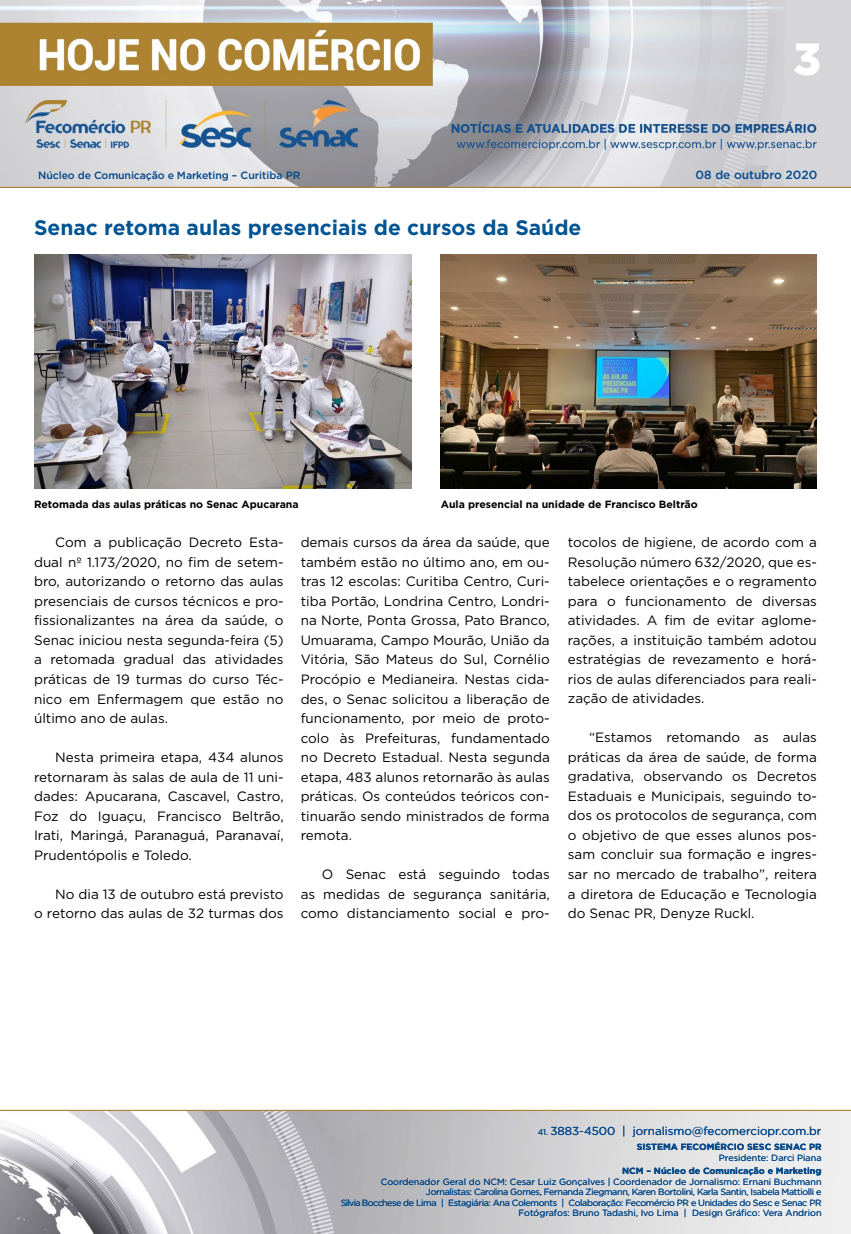
<style>
.page{position:relative;width:851px;height:1234px;background:#fff}
.page>*{position:absolute;margin:0;border:0;box-sizing:border-box;transform-origin:0 0}
.t1{font:900 45px "Gotham";color:#fff}
.t2{font:700 21px "Gotham";color:#005493}
.t3{font:13.5px/19.5px "Gotham";color:#000;text-align:justify}
.t4{font:500 11.85px "Gotham";color:#004a93}
.t5{font:11.55px "Gotham";color:#004587}
.t6{font:700 10.5px "Gotham";color:#000}
.t7{font:500 10.5px "Gotham";letter-spacing:-.01em;color:#004587}
.t8{font:9px/10.5px "Gotham";letter-spacing:-.04em;color:#004587;text-align:right}
.t9{font:700 9px "Gotham";color:#004587}
.t10{font:9px "Gotham";color:#004587}
.s1{font-size:8.25px}
</style>
<div class="page">
<img style="left:0;top:0;width:850px;height:188px">
<img style="left:0;top:1109px;width:850px;height:124px">
<img style="left:440px;top:255px;width:376px;height:234px">
<img style="left:35px;top:255px;width:376px;height:234px">
<h1 class="t1" style="left:793px;top:28px;width:29px">3</h1>
<p class="t7" style="left:38px;top:168px;width:264px">Núcleo de Comunicação e Marketing – Curitiba PR</p>
<p class="t4" style="left:695px;top:167px;width:123px">08 de outubro 2020</p>
<h2 class="t2" style="left:34px;top:214px;width:549px">Senac retoma aulas presenciais de cursos da Saúde</h2>
<p class="t6" style="left:34px;top:497px;width:266px">Retomada das aulas práticas no Senac Apucarana</p>
<p class="t6" style="left:441px;top:497px;width:258px">Aula presencial na unidade de Francisco Beltrão</p>
<p class="t3" style="left:300px;top:532px;width:250px">demais cursos da área da saúde, que também estão no último ano, em ou&shy;tras 12 escolas: Curitiba Centro, Curi&shy;tiba Portão, Londrina Centro, Londri&shy;na Norte, Ponta Grossa, Pato Branco, Umuarama, Campo Mourão, União da Vitória, São Mateus do Sul, Cornélio Procópio e Medianeira. Nestas cida&shy;des, o Senac solicitou a liberação de funcionamento, por meio de proto&shy;colo às Prefeituras, fundamentado no Decreto Estadual. Nesta segunda etapa, 483 alunos retornarão às aulas práticas. Os conteúdos teóricos con&shy;tinuarão sendo ministrados de forma remota.</p>
<p class="t3" style="left:300px;top:864px;width:250px;text-indent:21px">O Senac está seguindo todas as medidas de segurança sanitária, como distanciamento social e pro-</p>
<p class="t3" style="left:567px;top:532px;width:250px">tocolos de higiene, de acordo com a Resolução número 632/2020, que es&shy;tabelece orientações e o regramento para o funcionamento de diversas atividades. A fim de evitar aglome&shy;rações, a instituição também adotou estratégias de revezamento e horá&shy;rios de aulas diferenciados para reali&shy;zação de atividades.</p>
<p class="t3" style="left:567px;top:727px;width:250px;text-indent:21px">“Estamos retomando as aulas práticas da área de saúde, de forma gradativa, observando os Decretos Estaduais e Municipais, seguindo to&shy;dos os protocolos de segurança, com o objetivo de que esses alunos pos&shy;sam concluir sua formação e ingres&shy;sar no mercado de trabalho”, reitera a diretora de Educação e Tecnologia do Senac PR, Denyze Ruckl.</p>
<p class="t3" style="left:34px;top:532px;width:251px;text-indent:21px">Com a publicação Decreto Esta&shy;dual nº 1.173/2020, no fim de setem&shy;bro, autorizando o retorno das aulas presenciais de cursos técnicos e pro&shy;fissionalizantes na área da saúde, o Senac iniciou nesta segunda-feira (5) a retomada gradual das atividades práticas de 19 turmas do curso Téc&shy;nico em Enfermagem que estão no último ano de aulas.</p>
<p class="t3" style="left:34px;top:747px;width:251px;text-indent:21px">Nesta primeira etapa, 434 alunos retornaram às salas de aula de 11 uni&shy;dades: Apucarana, Cascavel, Castro, Foz do Iguaçu, Francisco Beltrão, Irati, Maringá, Paranaguá, Paranavaí, Prudentópolis e Toledo.</p>
<p class="t3" style="left:34px;top:883px;width:251px;text-align:right">No dia 13 de outubro está previsto<br>o retorno das aulas de 32 turmas dos</p>
<p class="t5" style="left:537px;top:1123px;width:285px"><span class="s1">41.</span> 3883-4500 | jornalismo@fecomerciopr.com.br</p>
<p class="t9" style="left:636px;top:1140px;width:186px">SISTEMA FECOMÉRCIO SESC SENAC PR</p>
<p class="t10" style="left:718px;top:1151px;width:104px">Presidente: Darci Piana</p>
<p class="t9" style="left:622px;top:1164px;width:201px">NCM – Núcleo de Comunicação e Marketing</p>
<p class="t8" style="left:341px;top:1175px;width:482px">Coordenador Geral do NCM: Cesar Luiz Gonçalves | Coordenador de Jornalismo: Ernani Buchmann Jornalistas: Carolina Gomes, Fernanda Ziegmann, Karen Bortolini, Karla Santin, Isabela Mattiolli e<br>Silvia Bocchese de Lima | Estagiária: Ana Colemonts | Colaboração: Fecomércio PR e Unidades do Sesc e Senac PR Fotógrafos: Bruno Tadashi, Ivo Lima | Design Gráfico: Vera Andrion</p>
</div>
